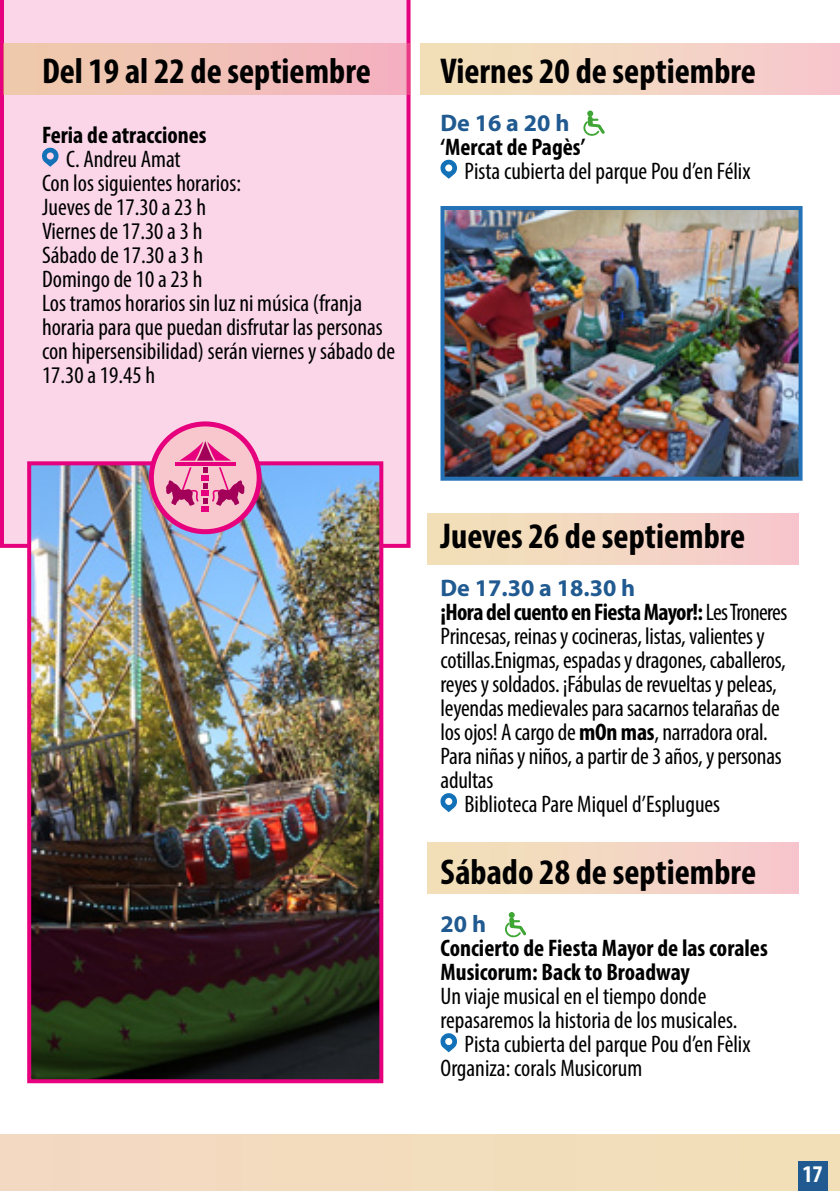
<style>
.page{position:relative;width:840px;height:1191px;background:#fff}
.page>*{position:absolute;margin:0;border:0;box-sizing:border-box;transform-origin:0 0}
.t1{font:700 condensed 36px "Myriad Pro";color:#000}
.t2{font:condensed 24px/24px "Myriad Pro";color:#000}
.t3{font:700 condensed 24px/24px "Myriad Pro";color:#000}
.t4{font:700 condensed 24px "Myriad Pro";letter-spacing:-.025em;color:#000}
.t5{font:700 24px "Myriad Pro";color:#205a90}
.t6{font:700 condensed 24px "Myriad Pro";color:#fff}
.s1{font-weight:400}
.s2{font-weight:700}
</style>
<div class="page">
<div style="left:0;top:1134px;width:839px;height:57px;background:#f3dcbc"></div>
<div style="left:797px;top:1161px;width:30px;height:30px;background:#205a90"></div>
<div style="left:0;top:0;width:410px;height:548px;background:#fad6e8"></div>
<div style="left:4px;top:43px;width:406px;height:51px;background:linear-gradient(to right,#eeceab,#f4afc0)"></div>
<div style="left:420px;top:43px;width:419px;height:51px;background:linear-gradient(to right,#f1e3b7,#f7c8ce)"></div>
<div style="left:427px;top:513px;width:371px;height:51px;background:linear-gradient(to right,#f1e3b7,#f7c8ce)"></div>
<div style="left:427px;top:843px;width:371px;height:51px;background:linear-gradient(to right,#f1e3b7,#f7c8ce)"></div>
<svg style="left:42px;top:148px;width:16px;height:19px"></svg>
<svg style="left:583px;top:111px;width:20px;height:25px"></svg>
<svg style="left:440px;top:160px;width:17px;height:19px"></svg>
<img style="left:32px;top:466px;width:346px;height:612px">
<div style="left:27px;top:461px;width:356px;height:622px;border:4px solid #e6007d"></div>
<img style="left:445px;top:211px;width:352px;height:265px">
<div style="left:440px;top:206px;width:362px;height:275px;border:4px solid #2571b6"></div>
<svg style="left:151px;top:424px;width:108px;height:107px;background:#f5aec3"></svg>
<div style="left:149px;top:421px;width:112px;height:113px;border:5px solid #e6007d;border-radius:50%"></div>
<hr style="left:175px;top:462px;width:60px;height:4px;background:#e6007d">
<svg style="left:179px;top:441px;width:52px;height:19px"></svg>
<div style="left:201px;top:506px;width:8px;height:5px;background:#e6007d"></div>
<svg style="left:166px;top:467px;width:78px;height:39px;background:#df83a8"></svg>
<svg style="left:440px;top:793px;width:17px;height:19px"></svg>
<svg style="left:505px;top:912px;width:20px;height:25px"></svg>
<svg style="left:440px;top:1033px;width:17px;height:19px"></svg>
<p class="t1" style="left:42px;top:48px;width:330px">Del 19 al 22 de septiembre</p>
<p class="t3" style="left:42px;top:122px;width:166px">Feria de atracciones</p>
<p class="t2" style="left:66px;top:146px;width:116px">C. Andreu Amat</p>
<p class="t2" style="left:42px;top:170px;width:200px">Con los siguientes horarios:</p>
<p class="t2" style="left:42px;top:194px;width:166px">Jueves de 17.30 a 23 h</p>
<p class="t2" style="left:42px;top:218px;width:162px">Viernes de 17.30 a 3 h</p>
<p class="t2" style="left:42px;top:242px;width:163px">Sábado de 17.30 a 3 h</p>
<p class="t2" style="left:42px;top:266px;width:162px">Domingo de 10 a 23 h</p>
<p class="t2" style="left:42px;top:290px;width:354px">Los tramos horarios sin luz ni música (franja horaria para que puedan disfrutar las personas con hipersensibilidad) serán viernes y sábado de 17.30 a 19.45 h</p>
<p class="t1" style="left:440px;top:48px;width:317px">Viernes 20 de septiembre</p>
<p class="t5" style="left:440px;top:107px;width:130px">De 16 a 20 h</p>
<p class="t3" style="left:440px;top:134px;width:146px">‘Mercat de Pagès’</p>
<p class="t2" style="left:464px;top:158px;width:287px">Pista cubierta del parque Pou d’en Félix</p>
<p class="t1" style="left:440px;top:513px;width:306px">Jueves 26 de septiembre</p>
<p class="t5" style="left:440px;top:572px;width:196px">De 17.30 a 18.30 h</p>
<p class="t4" style="left:440px;top:597px;width:348px">¡Hora del cuento en Fiesta Mayor!: <span class="s1">Les Troneres</span></p>
<p class="t2" style="left:440px;top:624px;width:347px">Princesas, reinas y cocineras, listas, valientes y cotillas.Enigmas, espadas y dragones, caballeros, reyes y soldados. ¡Fábulas de revueltas y peleas, leyendas medievales para sacarnos telarañas de los ojos! A cargo de <span class="s2">mOn mas</span>, narradora oral.</p>
<p class="t2" style="left:440px;top:744px;width:342px">Para niñas y niños, a partir de 3 años, y personas adultas</p>
<p class="t2" style="left:464px;top:792px;width:257px">Biblioteca Pare Miquel d’Esplugues</p>
<p class="t1" style="left:440px;top:849px;width:317px">Sábado 28 de septiembre</p>
<p class="t5" style="left:440px;top:908px;width:47px">20 h</p>
<p class="t3" style="left:440px;top:935px;width:328px">Concierto de Fiesta Mayor de las corales<br>Musicorum: Back to Broadway</p>
<p class="t2" style="left:440px;top:984px;width:298px">Un viaje musical en el tiempo donde repasaremos la historia de los musicales.</p>
<p class="t2" style="left:464px;top:1032px;width:287px">Pista cubierta del parque Pou d’en Fèlix</p>
<p class="t2" style="left:440px;top:1056px;width:203px">Organiza: corals Musicorum</p>
<p class="t6" style="left:801px;top:1159px;width:22px">17</p>
</div>
